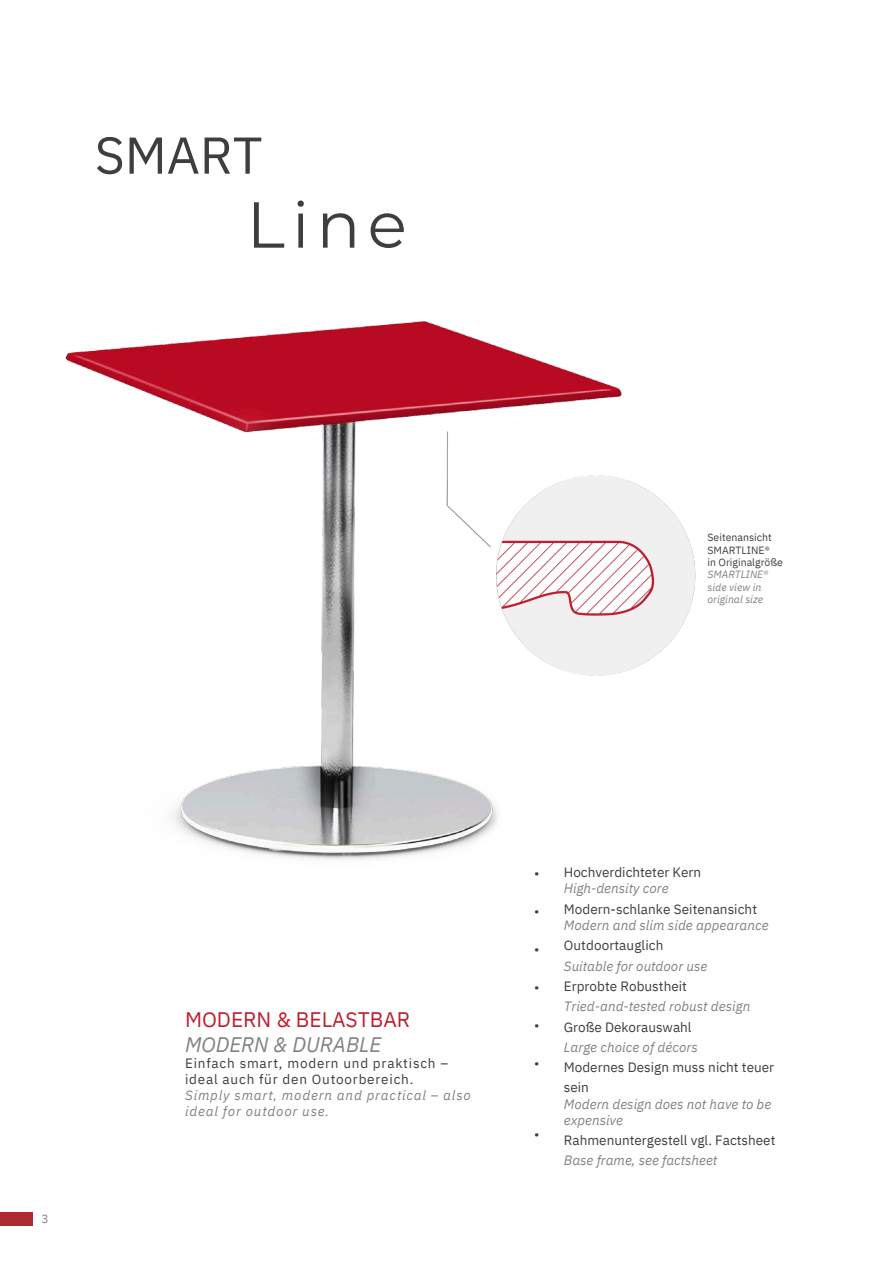
<style>
.page{position:relative;width:894px;height:1264px;background:#fff}
.page>*{position:absolute;margin:0;border:0;box-sizing:border-box;transform-origin:0 0}
.t1{font:64.8px "Montserrat";color:#3f3e3f}
.t2{font:51.75px "IBM Plex Sans";color:#3f3e3f}
.t3{font:21px/24.8px "IBM Plex Sans";color:#be1e2d}
.t4{font:13.5px/20.2px "IBM Plex Sans";color:#3f3e3f}
.t5{font:13.5px/15.8px "IBM Plex Sans";letter-spacing:.06em;color:#3f3e3f}
.t6{font:italic 13.5px/15.8px "IBM Plex Sans";color:#808285}
.t7{font:12px "IBM Plex Sans";color:#808285}
.t8{font:10.5px/12.3px "IBM Plex Sans";color:#3f3e3f}
.s1{font-style:italic;color:#808285}
</style>
<div class="page">
<img style="left:65px;top:321px;width:557px;height:539px">
<img style="left:439px;top:424px;width:257px;height:258px">
<div style="left:0;top:1212px;width:33px;height:13px;background:#ac2b2e"></div>
<h1 class="t2" style="left:95px;top:121px;width:169px">SMART</h1>
<h2 class="t1" style="left:246px;top:185px;width:162px">Li ne</h2>
<p class="t7" style="left:41px;top:1210px;width:9px">3</p>
<p class="t8" style="left:707px;top:531px;width:77px">Seitenansicht<br>SMARTLINE®<br>in Originalgröße<br><span class="s1">SMARTLINE® side view in original size</span></p>
<p class="t3" style="left:185px;top:1006px;width:226px">MODERN &amp; BELASTBAR<br><span class="s1">MODERN &amp; DURABLE</span></p>
<p class="t5" style="left:185px;top:1055px;width:287px">Einfach smart, modern und praktisch – ideal auch für den Outoorbereich.<br><span class="s1">Simply smart, modern and practical – also ideal for outdoor use.</span></p>
<p class="t4" style="left:534px;top:862px;width:7px">•</p>
<p class="t4" style="left:534px;top:900px;width:7px">•</p>
<p class="t4" style="left:534px;top:938px;width:7px">•</p>
<h3 class="t4" style="left:534px;top:976px;width:7px">•</h3>
<p class="t4" style="left:534px;top:1014px;width:7px">•</p>
<p class="t4" style="left:534px;top:1052px;width:7px">•</p>
<p class="t4" style="left:534px;top:1123px;width:7px">•</p>
<h3 class="t4" style="left:563px;top:864px;width:139px;line-height:15.8px">Hochverdichteter Kern<br><span class="s1">High-density core</span></h3>
<h3 class="t4" style="left:563px;top:901px;width:206px;line-height:15.8px">Modern-schlanke Seitenansicht<br><span class="s1">Modern and slim side appearance</span></h3>
<h3 class="t4" style="left:563px;top:935px;width:212px">Outdoortauglich<br><span class="s1">Suitable for outdoor use<br></span>Erprobte Robustheit<br><span class="s1">Tried-and-tested robust design<br></span>Große Dekorauswahl<br><span class="s1">Large choice of décors<br></span>Modernes Design muss nicht teuer sein</h3>
<h3 class="t6" style="left:563px;top:1096px;width:209px">Modern design does not have to be expensive</h3>
<h3 class="t4" style="left:563px;top:1129px;width:213px">Rahmenuntergestell vgl. Factsheet<br><span class="s1">Base frame, see factsheet</span></h3>
</div>
